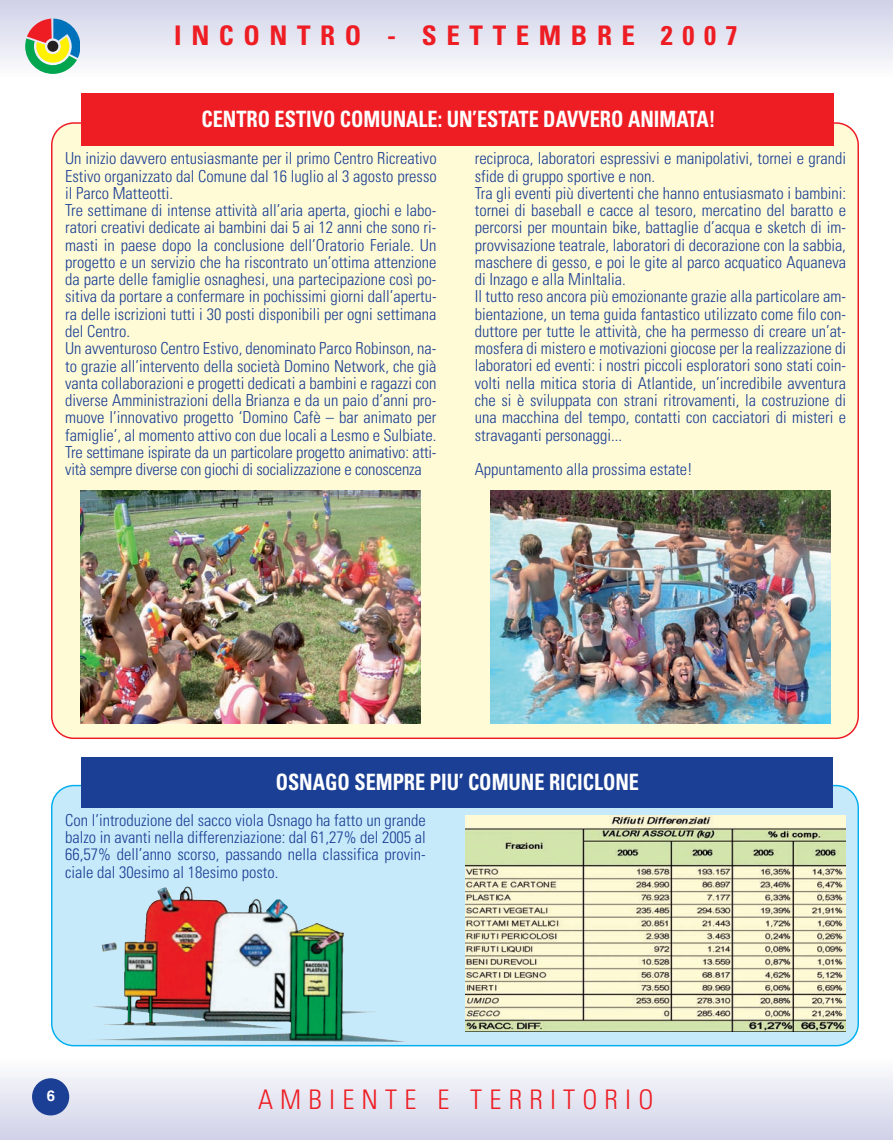
<style>
.page{position:relative;width:893px;height:1140px;background:#fff}
.page>*{position:absolute;margin:0;border:0;box-sizing:border-box;transform-origin:0 0}
.t1{font:700 condensed 27px "Univers";letter-spacing:.355em;color:#ee1d23}
.t2{font:300 condensed 27px "Univers";letter-spacing:.265em;color:#ee1d23}
.t3{font:700 condensed 22.5px "Univers";color:#fff;scale:.9 1}
.t4{font:300 condensed 16.5px/17.2px "Univers";color:#1b3f94}
.t5{font:700 15px "Helvetica";color:#fff}
</style>
<div class="page">
<img style="left:0;top:0;width:893px;height:1140px">
<h1 class="t1" style="left:174px;top:26px;width:565px">INCONTRO - SETTEMBRE 2007</h1>
<h2 class="t3" style="left:201px;top:111px;width:573px">CENTRO ESTIVO COMUNALE: UN’ESTATE DAVVERO ANIMATA!</h2>
<p class="t4" style="left:65px;top:152px;width:373px">Un inizio davvero entusiasmante per il primo Centro Ricreativo Estivo organizzato dal Comune dal 16 luglio al 3 agosto presso il Parco Matteotti.<br>Tre settimane di intense attività all’aria aperta, giochi e labo&shy;ratori creativi dedicate ai bambini dai 5 ai 12 anni che sono ri&shy;masti in paese dopo la conclusione dell’Oratorio Feriale. Un progetto e un servizio che ha riscontrato un’ottima attenzione da parte delle famiglie osnaghesi, una partecipazione così po&shy;sitiva da portare a confermare in pochissimi giorni dall’apertu&shy;ra delle iscrizioni tutti i 30 posti disponibili per ogni settimana del Centro.<br>Un avventuroso Centro Estivo, denominato Parco Robinson, na&shy;to grazie all’intervento della società Domino Network, che già vanta collaborazioni e progetti dedicati a bambini e ragazzi con diverse Amministrazioni della Brianza e da un paio d’anni pro&shy;muove l’innovativo progetto ‘Domino Cafè – bar animato per famiglie’, al momento attivo con due locali a Lesmo e Sulbiate.<br>Tre settimane ispirate da un particolare progetto animativo: atti&shy;vità sempre diverse con giochi di socializzazione e conoscenza</p>
<p class="t4" style="left:475px;top:152px;width:373px">reciproca, laboratori espressivi e manipolativi, tornei e grandi sfide di gruppo sportive e non.<br>Tra gli eventi più divertenti che hanno entusiasmato i bambini: tornei di baseball e cacce al tesoro, mercatino del baratto e percorsi per mountain bike, battaglie d’acqua e sketch di im&shy;provvisazione teatrale, laboratori di decorazione con la sabbia, maschere di gesso, e poi le gite al parco acquatico Aquaneva di Inzago e alla MinItalia.<br>Il tutto reso ancora più emozionante grazie alla particolare am&shy;bientazione, un tema guida fantastico utilizzato come filo con&shy;duttore per tutte le attività, che ha permesso di creare un’at&shy;mosfera di mistero e motivazioni giocose per la realizzazione di laboratori ed eventi: i nostri piccoli esploratori sono stati coin&shy;volti nella mitica storia di Atlantide, un’incredibile avventura che si è sviluppata con strani ritrovamenti, la costruzione di una macchina del tempo, contatti con cacciatori di misteri e stravaganti personaggi...</p>
<p class="t4" style="left:475px;top:462px;width:219px">Appuntamento alla prossima estate!</p>
<h2 class="t3" style="left:276px;top:773px;width:405px">OSNAGO SEMPRE PIU’ COMUNE RICICLONE</h2>
<p class="t4" style="left:65px;top:813px;width:362px;text-align:justify">Con l’introduzione del sacco viola Osnago ha fatto un grande balzo in avanti nella differenziazione: dal 61,27% del 2005 al 66,57% dell’anno scorso, passando nella classifica provin&shy;ciale dal 30esimo al 18esimo posto.</p>
<p class="t5" style="left:47px;top:1089px;width:10px">6</p>
<h1 class="t2" style="left:258px;top:1089px;width:397px">AMBIENTE E TERRITORIO</h1>
</div>
